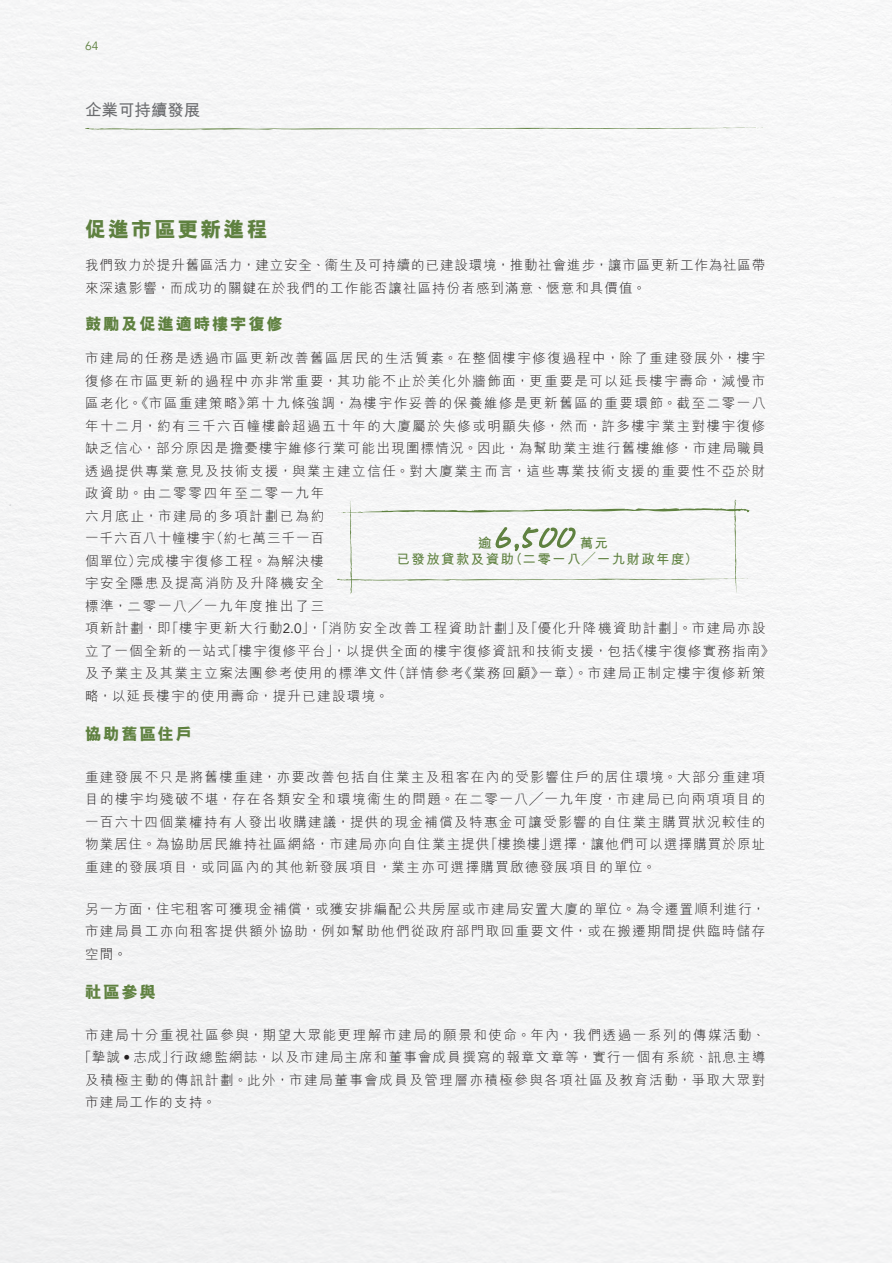
<style>
.page{position:relative;width:893px;height:1263px;background:#fff}
.page>*{position:absolute;margin:0;border:0;box-sizing:border-box;transform-origin:0 0}
._03_H1{font:800 21px "M Hei HK";letter-spacing:.1em;color:#5f8140}
._04___H2{font:800 16.5px "M Hei HK";letter-spacing:.1em;color:#5f8140}
.t1{font:700 16.5px "M Hei HK";color:#6c6d70}
._11_P0{font:300 13.5px/22.5px "M Hei HK";letter-spacing:.11em;color:#231f20}
._01_Body_Text{font:300 13.5px/22.5px "M Hei HK";letter-spacing:.105em;color:#231f20;text-align:justify}
._11_P0-2{font:300 13.5px/22.5px "M Hei HK";letter-spacing:.065em;color:#231f20}
._01_Body_Text-2{font:700 13.5px "M Hei HK";letter-spacing:.1em;color:#5f8140}
._07_IN0{font:700 13.5px "M Hei HK";color:#5f8140}
.t2{font:12px "Avenir";color:#5f8140}
.s1{font-family:"Avenir";font-weight:400}
</style>
<div class="page">
<svg style="left:84px;top:127px;width:681px;height:3px"></svg>
<div style="left:336px;top:500px;width:414px;height:94px;background:#f6f6f6"></div>
<p class="t2" style="left:85px;top:39px;width:15px">64</p>
<p class="t1" style="left:85px;top:98px;width:117px">企業可持續發展</p>
<p class="_03_H1" style="left:85px;top:219px;width:184px">促進市區更新進程</p>
<p class="_11_P0-2" style="left:85px;top:254px;width:682px">我們致力於提升舊區活力，建立安全、衞生及可持續的已建設環境，推動社會進步，讓市區更新工作為社區帶來深遠影響，而成功的關鍵在於我們的工作能否讓社區持份者感到滿意、愜意和具價值。</p>
<p class="_04___H2" style="left:85px;top:316px;width:199px">鼓勵及促進適時樓宇復修</p>
<p class="_11_P0" style="left:85px;top:347px;width:690px">市建局的任務是透過市區更新改善舊區居民的生活質素。在整個樓宇修復過程中，除了重建發展外，樓宇復修在市區更新的過程中亦非常重要，其功能不止於美化外牆飾面，更重要是可以延長樓宇壽命，減慢市區老化。《市區重建策略》第十九條強調，為樓宇作妥善的保養維修是更新舊區的重要環節。截至二零一八年十二月，約有三千六百幢樓齡超過五十年的大廈屬於失修或明顯失修，然而，許多樓宇業主對樓宇復修缺乏信心，部分原因是擔憂樓宇維修行業可能出現圍標情況。因此，為幫助業主進行舊樓維修，市建局職員透過提供專業意見及技術支援，與業主建立信任。對大廈業主而言，這些專業技術支援的重要性不亞於財政資助。由二零零四年至二零一九年<br>六月底止，市建局的多項計劃已為約<br>一千六百八十幢樓宇（約七萬三千一百<br>個單位）完成樓宇復修工程。為解決樓<br>宇安全隱患及提高消防及升降機安全<br>標準，二零一八╱一九年度推出了三<br>項新計劃，即「樓宇更新大行動<span class="s1">2.0</span>」，「消防安全改善工程資助計劃」及「優化升降機資助計劃」。市建局亦設立了一個全新的一站式「樓宇復修平台」，以提供全面的樓宇復修資訊和技術支援，包括《樓宇復修實務指南》及予業主及其業主立案法團參考使用的標準文件（詳情參考《業務回顧》一章）。市建局正制定樓宇復修新策略，以延長樓宇的使用壽命，提升已建設環境。</p>
<p class="_04___H2" style="left:85px;top:725px;width:109px">協助舊區住戶</p>
<p class="_01_Body_Text" style="left:85px;top:765px;width:682px">重建發展不只是將舊樓重建，亦要改善包括自住業主及租客在內的受影響住戶的居住環境。大部分重建項目的樓宇均殘破不堪，存在各類安全和環境衞生的問題。在二零一八╱一九年度，市建局已向兩項項目的一百六十四個業權持有人發出收購建議，提供的現金補償及特惠金可讓受影響的自住業主購買狀況較佳的物業居住。為協助居民維持社區網絡，市建局亦向自住業主提供「樓換樓」選擇，讓他們可以選擇購買於原址重建的發展項目，或同區內的其他新發展項目，業主亦可選擇購買啟德發展項目的單位。</p>
<p class="_01_Body_Text" style="left:85px;top:897px;width:682px">另一方面，住宅租客可獲現金補償，或獲安排編配公共房屋或市建局安置大廈的單位。為令遷置順利進行，市建局員工亦向租客提供額外協助，例如幫助他們從政府部門取回重要文件，或在搬遷期間提供臨時儲存空間。</p>
<p class="_04___H2" style="left:85px;top:983px;width:72px">社區參與</p>
<p class="_01_Body_Text" style="left:85px;top:1023px;width:682px">市建局十分重視社區參與，期望大眾能更理解市建局的願景和使命。年內，我們透過一系列的傳媒活動、</p>
<p class="_01_Body_Text" style="left:78px;top:1046px;width:689px">「摯誠 <span class="s1">•</span> 志成」行政總監網誌，以及市建局主席和董事會成員撰寫的報章文章等，實行一個有系統、訊息主導</p>
<p class="_01_Body_Text" style="left:85px;top:1068px;width:682px">及積極主動的傳訊計劃。此外，市建局董事會成員及管理層亦積極參與各項社區及教育活動，爭取大眾對</p>
<p class="_01_Body_Text" style="left:85px;top:1091px;width:132px">市建局工作的支持。</p>
<p class="_07_IN0" style="left:478px;top:533px;width:15px">逾</p>
<p class="_07_IN0" style="left:580px;top:533px;width:30px">萬元</p>
<p class="_01_Body_Text-2" style="left:397px;top:549px;width:303px">已發放貸款及資助（二零一八╱一九財政年度）</p>
</div>
